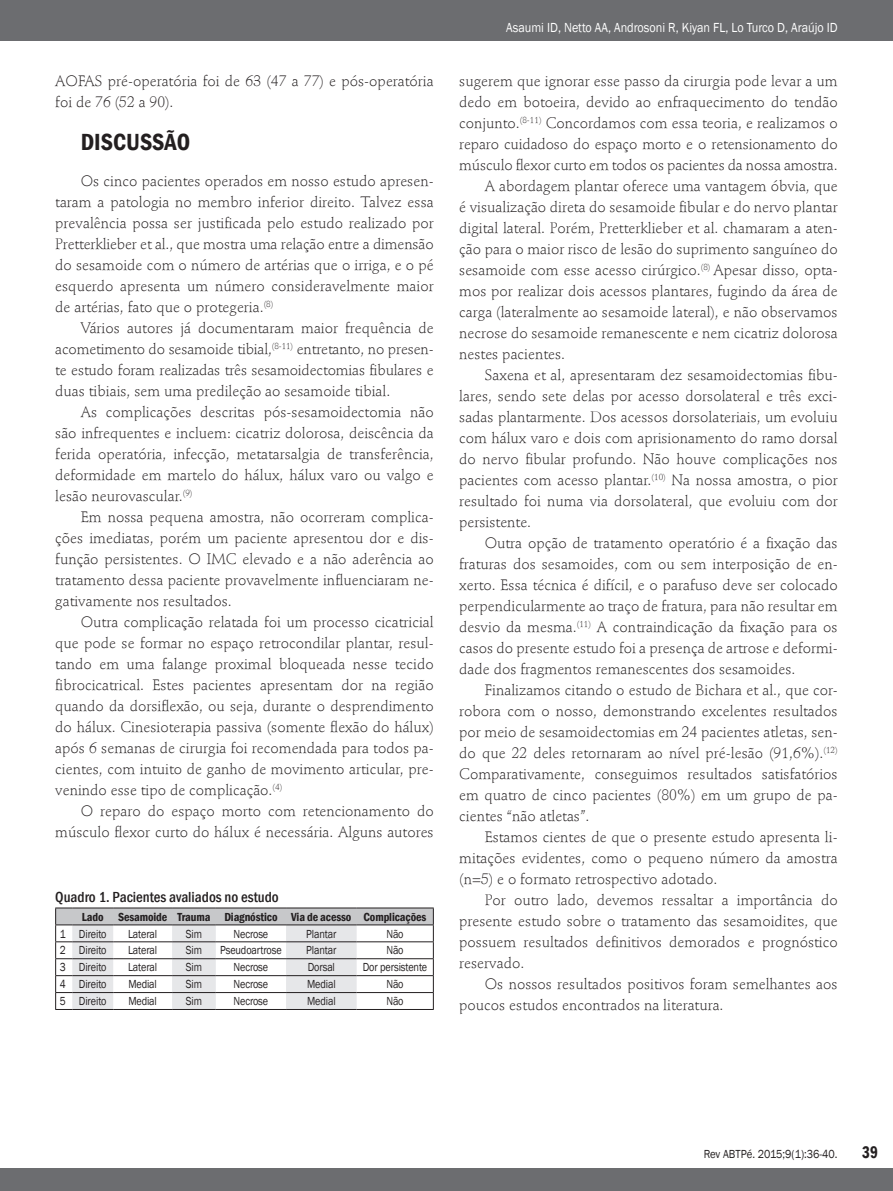
<style>
.page{position:relative;width:893px;height:1191px;background:#fff}
.page>*{position:absolute;margin:0;border:0;box-sizing:border-box;transform-origin:0 0}
.t1{font:600 condensed 24px "Franklin Gothic";color:#231f20}
.t2{font:600 condensed 17.25px "Franklin Gothic";color:#231f20;scale:.9 1}
.t3{font:300 15px/21px "Stempel Schneidler Std";color:#231f20;text-align:justify}
.t4{font:500 condensed 15px "Franklin Gothic";color:#231f20}
.t5{font:13.5px "Franklin Gothic";color:#fff;scale:.9 1}
.t6{font:12px "Franklin Gothic";letter-spacing:-.01em;color:#231f20;scale:.85 1}
.t7{font:600 condensed 12px "Franklin Gothic";letter-spacing:-.01em;color:#231f20}
.t8{font:12px "Franklin Gothic";letter-spacing:-.01em;color:#231f20;scale:.9 1}
</style>
<div class="page">
<div style="left:0;top:0;width:893px;height:40px;background:#6c6d70"></div>
<div style="left:0;top:1168px;width:893px;height:23px;background:#6c6d70"></div>
<svg style="left:55px;top:907px;width:379px;height:103px"></svg>
<hr style="left:72px;top:1009px;width:41px;height:1px;background:#231f20">
<hr style="left:113px;top:1009px;width:59px;height:1px;background:#231f20">
<hr style="left:172px;top:1009px;width:44px;height:1px;background:#231f20">
<hr style="left:216px;top:1009px;width:70px;height:1px;background:#231f20">
<hr style="left:286px;top:1009px;width:71px;height:1px;background:#231f20">
<hr style="left:357px;top:1009px;width:77px;height:1px;background:#231f20">
<p class="t3" style="left:55px;top:70px;width:380px">AOFAS pré-operatória foi de 63 (47 a 77) e pós-operatória foi de 76 (52 a 90).</p>
<h1 class="t1" style="left:81px;top:126px;width:111px">DISCUSSÃO</h1>
<p class="t3" style="left:55px;top:170px;width:380px;text-indent:26px">Os cinco pacientes operados em nosso estudo apresen&shy;taram a patologia no membro inferior direito. Talvez essa prevalência possa ser justificada pelo estudo realizado por Pretterklieber et al., que mostra uma relação entre a dimensão do sesamoide com o número de artérias que o irriga, e o pé esquerdo apresenta um número consideravelmente maior de artérias, fato que o protegeria.<sup>(8)</sup></p>
<p class="t3" style="left:55px;top:317px;width:380px;text-indent:26px">Vários autores já documentaram maior frequência de acometimento do sesamoide tibial,<sup>(8-11)</sup> entretanto, no presen&shy;te estudo foram realizadas três sesamoidectomias fibulares e duas tibiais, sem uma predileção ao sesamoide tibial.</p>
<p class="t3" style="left:55px;top:401px;width:380px;text-indent:26px">As complicações descritas pós-sesamoidectomia não são infrequentes e incluem: cicatriz dolorosa, deiscência da ferida operatória, infecção, metatarsalgia de transferência, deformidade em martelo do hálux, hálux varo ou valgo e lesão neurovascular.<sup>(9)</sup></p>
<p class="t3" style="left:55px;top:506px;width:380px;text-indent:26px">Em nossa pequena amostra, não ocorreram complica&shy;ções imediatas, porém um paciente apresentou dor e dis&shy;função persistentes. O IMC elevado e a não aderência ao tratamento dessa paciente provavelmente influenciaram ne&shy;gativamente nos resultados.</p>
<p class="t3" style="left:55px;top:611px;width:380px;text-indent:26px">Outra complicação relatada foi um processo cicatricial que pode se formar no espaço retrocondilar plantar, resul&shy;tando em uma falange proximal bloqueada nesse tecido fibrocicatrical. Estes pacientes apresentam dor na região quando da dorsiflexão, ou seja, durante o desprendimento do hálux. Cinesioterapia passiva (somente flexão do hálux) após 6 semanas de cirurgia foi recomendada para todos pa&shy;cientes, com intuito de ganho de movimento articular, pre&shy;venindo esse tipo de complicação.<sup>(4)</sup></p>
<p class="t3" style="left:55px;top:800px;width:380px;text-align:right">O reparo do espaço morto com retencionamento do músculo flexor curto do hálux é necessária. Alguns autores</p>
<p class="t4" style="left:55px;top:886px;width:225px">Quadro 1. Pacientes avaliados no estudo</p>
<p class="t7" style="left:82px;top:908px;width:346px">Lado Sesamoide Trauma Diagnóstico Via de acesso Complicações</p>
<p class="t6" style="left:60px;top:926px;width:56px">1 Direito</p>
<p class="t6" style="left:128px;top:926px;width:36px">Lateral</p>
<p class="t6" style="left:186px;top:926px;width:21px">Sim</p>
<p class="t6" style="left:234px;top:926px;width:42px">Necrose</p>
<p class="t6" style="left:306px;top:926px;width:37px">Plantar</p>
<p class="t6" style="left:386px;top:926px;width:22px">Não</p>
<p class="t6" style="left:60px;top:943px;width:56px">2 Direito</p>
<p class="t6" style="left:128px;top:943px;width:36px">Lateral</p>
<p class="t6" style="left:186px;top:943px;width:21px">Sim</p>
<p class="t6" style="left:220px;top:943px;width:74px">Pseudoartrose</p>
<p class="t6" style="left:306px;top:943px;width:37px">Plantar</p>
<p class="t6" style="left:386px;top:943px;width:22px">Não</p>
<p class="t6" style="left:60px;top:960px;width:56px">3 Direito</p>
<p class="t6" style="left:128px;top:960px;width:36px">Lateral</p>
<p class="t6" style="left:186px;top:960px;width:21px">Sim</p>
<p class="t6" style="left:234px;top:960px;width:42px">Necrose</p>
<p class="t6" style="left:308px;top:960px;width:34px">Dorsal</p>
<p class="t6" style="left:363px;top:960px;width:77px">Dor persistente</p>
<p class="t6" style="left:60px;top:977px;width:56px">4 Direito</p>
<p class="t6" style="left:128px;top:977px;width:35px">Medial</p>
<p class="t6" style="left:186px;top:977px;width:21px">Sim</p>
<p class="t6" style="left:234px;top:977px;width:42px">Necrose</p>
<p class="t6" style="left:307px;top:977px;width:35px">Medial</p>
<p class="t6" style="left:386px;top:977px;width:22px">Não</p>
<p class="t6" style="left:60px;top:993px;width:56px">5 Direito</p>
<p class="t6" style="left:128px;top:993px;width:35px">Medial</p>
<p class="t6" style="left:186px;top:993px;width:21px">Sim</p>
<p class="t6" style="left:234px;top:993px;width:42px">Necrose</p>
<p class="t6" style="left:307px;top:993px;width:35px">Medial</p>
<p class="t6" style="left:386px;top:993px;width:22px">Não</p>
<p class="t5" style="left:506px;top:19px;width:370px">Asaumi ID, Netto AA, Androsoni R, Kiyan FL, Lo Turco D, Araújo ID</p>
<p class="t3" style="left:459px;top:70px;width:380px">sugerem que ignorar esse passo da cirurgia pode levar a um</p>
<p class="t3" style="left:459px;top:91px;width:380px">dedo em botoeira, devido ao enfraquecimento do tendão</p>
<p class="t3" style="left:459px;top:112px;width:380px">conjunto.<sup>(8-11)</sup> Concordamos com essa teoria, e realizamos o</p>
<p class="t3" style="left:459px;top:133px;width:380px">reparo cuidadoso do espaço morto e o retensionamento do</p>
<p class="t3" style="left:459px;top:154px;width:380px">músculo flexor curto em todos os pacientes da nossa amostra.</p>
<p class="t3" style="left:485px;top:175px;width:354px">A abordagem plantar oferece uma vantagem óbvia, que</p>
<p class="t3" style="left:459px;top:196px;width:380px">é visualização direta do sesamoide fibular e do nervo plantar</p>
<p class="t3" style="left:459px;top:217px;width:380px">digital lateral. Porém, Pretterklieber et al. chamaram a aten-</p>
<p class="t3" style="left:459px;top:238px;width:380px">ção para o maior risco de lesão do suprimento sanguíneo do</p>
<p class="t3" style="left:459px;top:259px;width:380px">sesamoide com esse acesso cirúrgico.<sup>(8)</sup> Apesar disso, opta-</p>
<p class="t3" style="left:459px;top:280px;width:380px">mos por realizar dois acessos plantares, fugindo da área de</p>
<p class="t3" style="left:459px;top:301px;width:380px">carga (lateralmente ao sesamoide lateral), e não observamos</p>
<p class="t3" style="left:459px;top:322px;width:380px">necrose do sesamoide remanescente e nem cicatriz dolorosa</p>
<p class="t3" style="left:459px;top:343px;width:107px">nestes pacientes.</p>
<p class="t3" style="left:485px;top:364px;width:354px">Saxena et al, apresentaram dez sesamoidectomias fibu-</p>
<p class="t3" style="left:459px;top:385px;width:380px">lares, sendo sete delas por acesso dorsolateral e três exci-</p>
<p class="t3" style="left:459px;top:406px;width:380px">sadas plantarmente. Dos acessos dorsolateriais, um evoluiu</p>
<p class="t3" style="left:459px;top:427px;width:380px">com hálux varo e dois com aprisionamento do ramo dorsal</p>
<p class="t3" style="left:459px;top:448px;width:380px">do nervo fibular profundo. Não houve complicações nos</p>
<p class="t3" style="left:459px;top:469px;width:380px">pacientes com acesso plantar.<sup>(10)</sup> Na nossa amostra, o pior</p>
<p class="t3" style="left:459px;top:490px;width:380px">resultado foi numa via dorsolateral, que evoluiu com dor</p>
<p class="t3" style="left:459px;top:511px;width:73px">persistente.</p>
<p class="t3" style="left:485px;top:532px;width:354px">Outra opção de tratamento operatório é a fixação das</p>
<p class="t3" style="left:459px;top:553px;width:380px">fraturas dos sesamoides, com ou sem interposição de en-</p>
<p class="t3" style="left:459px;top:574px;width:380px">xerto. Essa técnica é difícil, e o parafuso deve ser colocado</p>
<p class="t3" style="left:459px;top:595px;width:380px">perpendicularmente ao traço de fratura, para não resultar em</p>
<p class="t3" style="left:459px;top:616px;width:380px">desvio da mesma.<sup>(11)</sup> A contraindicação da fixação para os</p>
<p class="t3" style="left:459px;top:637px;width:380px">casos do presente estudo foi a presença de artrose e deformi-</p>
<p class="t3" style="left:459px;top:658px;width:338px">dade dos fragmentos remanescentes dos sesamoides.</p>
<p class="t3" style="left:485px;top:679px;width:354px">Finalizamos citando o estudo de Bichara et al., que cor-</p>
<p class="t3" style="left:459px;top:700px;width:380px">robora com o nosso, demonstrando excelentes resultados</p>
<p class="t3" style="left:459px;top:721px;width:380px">por meio de sesamoidectomias em 24 pacientes atletas, sen-</p>
<p class="t3" style="left:459px;top:742px;width:380px">do que 22 deles retornaram ao nível pré-lesão (91,6%).<sup>(12)</sup></p>
<p class="t3" style="left:459px;top:763px;width:380px">Comparativamente, conseguimos resultados satisfatórios</p>
<p class="t3" style="left:459px;top:784px;width:380px">em quatro de cinco pacientes (80%) em um grupo de pa-</p>
<p class="t3" style="left:459px;top:805px;width:132px">cientes “não atletas”.</p>
<p class="t3" style="left:485px;top:826px;width:354px">Estamos cientes de que o presente estudo apresenta li-</p>
<p class="t3" style="left:459px;top:847px;width:380px">mitações evidentes, como o pequeno número da amostra</p>
<p class="t3" style="left:459px;top:868px;width:260px">(n=5) e o formato retrospectivo adotado.</p>
<p class="t3" style="left:485px;top:889px;width:354px">Por outro lado, devemos ressaltar a importância do</p>
<p class="t3" style="left:459px;top:910px;width:380px">presente estudo sobre o tratamento das sesamoidites, que</p>
<p class="t3" style="left:459px;top:931px;width:380px">possuem resultados definitivos demorados e prognóstico</p>
<p class="t3" style="left:459px;top:952px;width:67px">reservado.</p>
<p class="t3" style="left:485px;top:973px;width:354px">Os nossos resultados positivos foram semelhantes aos</p>
<p class="t3" style="left:459px;top:994px;width:266px">poucos estudos encontrados na literatura.</p>
<p class="t8" style="left:704px;top:1146px;width:150px">Rev ABTPé. 2015;9(1):36-40.</p>
<p class="t2" style="left:862px;top:1141px;width:19px">39</p>
</div>
